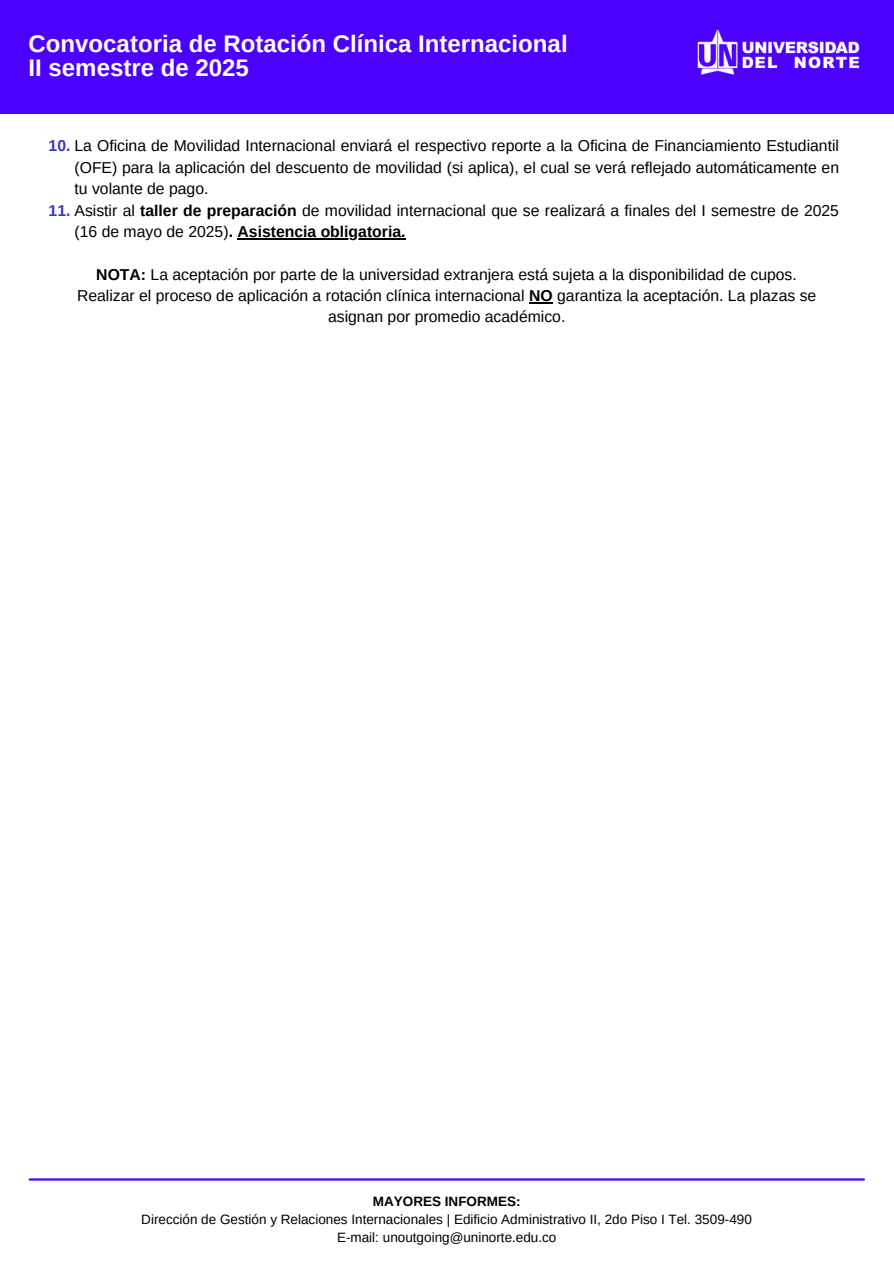
<style>
.page{position:relative;width:894px;height:1264px;background:#fff}
.page>*{position:absolute;margin:0;border:0;box-sizing:border-box;transform-origin:0 0}
.t1{font:700 24px/23.7px "Arimo";color:#fff}
.t2{font:15.75px/21.3px "Arimo";color:#000}
.t3{font:700 15.75px "Arimo";color:#000}
.t4{font:13.5px "Arimo";color:#000}
.t5{font:700 13.5px "Arimo";color:#000}
.s1{font-weight:700;color:#3a32cf}
.s2{font-weight:400}
.s3{font-weight:700}
</style>
<div class="page">
<hr style="left:30px;top:1178px;width:833px;height:2px;background:#4c00ff">
<div style="left:0;top:0;width:893px;height:114px;background:#4c00ff"></div>
<img style="left:697px;top:29px;width:163px;height:46px">
<hr style="left:237px;top:238px;width:168px;height:1px;background:#000">
<svg style="left:529px;top:302px;width:23px;height:1px"></svg>
<h2 class="t1" style="left:29px;top:32px;width:540px">Convocatoria de Rotación Clínica Internacional<br>II semestre de 2025</h2>
<h3 class="t2" style="left:49px;top:135px;width:791px"><span class="s1">10.</span> La Oficina de Movilidad Internacional enviará el respectivo reporte a la Oficina de Financiamiento Estudiantil</h3>
<p class="t2" style="left:74px;top:157px;width:765px">(OFE) para la aplicación del descuento de movilidad (si aplica), el cual se verá reflejado automáticamente en tu volante de pago.</p>
<p class="t3" style="left:74px;top:223px;width:332px"><span class="s2">(16 de mayo de 2025)</span>. Asistencia obligatoria.</p>
<p class="t2" style="left:77px;top:263px;width:740px;text-align:center"><span class="s3">NOTA:</span> La aceptación por parte de la universidad extranjera está sujeta a la disponibilidad de cupos.<br>Realizar el proceso de aplicación a rotación clínica internacional <span class="s3">NO</span> garantiza la aceptación. La plazas se asignan por promedio académico.</p>
<h3 class="t2" style="left:49px;top:199px;width:791px"><span class="s1">11.</span> Asistir al <span class="s3">taller de preparación</span> de movilidad internacional que se realizará a finales del I semestre de 2025</h3>
<p class="t5" style="left:373px;top:1193px;width:149px">MAYORES INFORMES:</p>
<h1 class="t4" style="left:141px;top:1211px;width:612px">Dirección de Gestión y Relaciones Internacionales | Edificio Administrativo II, 2do Piso I Tel. 3509-490</h1>
<h2 class="t4" style="left:337px;top:1229px;width:221px">E-mail: unoutgoing@uninorte.edu.co</h2>
</div>
